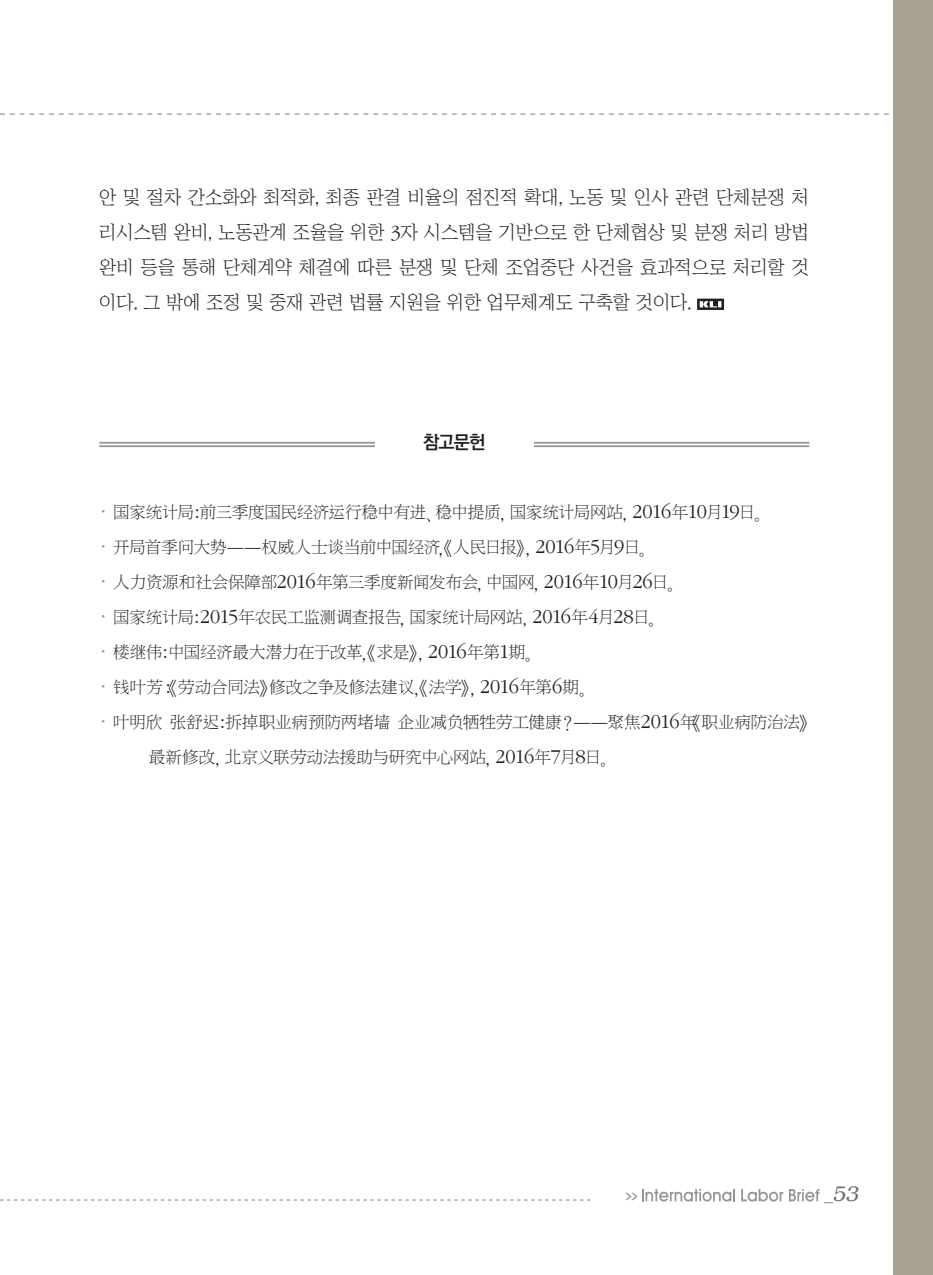
<style>
.page{position:relative;width:933px;height:1275px;background:#fff}
.page>*{position:absolute;margin:0;border:0;box-sizing:border-box;transform-origin:0 0}
.t1{font:italic 300 21px "Bookman";color:#6c6d70}
.t2{font:18.9px/35px "Chosunilbo NM";color:#231f20;text-align:justify}
.t3{font:700 18.55px "Ko Pub Dotum";color:#231f20}
.t4{font:16.45px "P Ming Li U";letter-spacing:-.015em;color:#231f20}
.t5{font:16.45px "P Ming Li U";letter-spacing:.005em;color:#231f20}
.t6{font:700 7.88px "Ko Pub Dotum";color:#939598;scale:2 1}
.s1{font-family:"ITC Garamond Std";font-weight:300;font-size:20.82px}
.s2{font-family:"Chosunilbo NM";font-size:18.55px;color:#939598}
.s3{font-family:"Chosunilbo NM";font-size:18.55px}
.s4{font-family:"ITC Garamond Std";font-weight:300;font-size:20.47px}
.s5{font-family:"Helvetica";font-weight:400;font-style:normal;font-size:17.5px}
</style>
<div class="page">
<svg style="left:0;top:1199px;width:590px;height:1px"></svg>
<svg style="left:0;top:113px;width:889px;height:2px"></svg>
<div style="left:893px;top:0;width:40px;height:1275px;background:#aaa291"></div>
<svg style="left:642px;top:1189px;width:93px;height:13px"></svg>
<svg style="left:741px;top:1189px;width:42px;height:13px"></svg>
<svg style="left:789px;top:1189px;width:30px;height:12px"></svg>
<svg style="left:697px;top:299px;width:27px;height:11px"></svg>
<hr style="left:99px;top:442px;width:305px;height:2px;background:#939598">
<hr style="left:99px;top:445px;width:305px;height:2px;background:#939598">
<hr style="left:504px;top:442px;width:305px;height:2px;background:#939598">
<hr style="left:504px;top:445px;width:305px;height:2px;background:#939598">
<div style="left:375px;top:434px;width:159px;height:21px;background:#fff"></div>
<p class="t2" style="left:99px;top:179px;width:711px">안 및 절차 간소화와 최적화, 최종 판결 비율의 점진적 확대, 노동 및 인사 관련 단체분쟁 처 리시스템 완비, 노동관계 조율을 위한 <span class="s1">3</span>자 시스템을 기반으로 한 단체협상 및 분쟁 처리 방법 완비 등을 통해 단체계약 체결에 따른 분쟁 및 단체 조업중단 사건을 효과적으로 처리할 것 이다. 그 밖에 조정 및 중재 관련 법률 지원을 위한 업무체계도 구축할 것이다.</p>
<p class="t3" style="left:423px;top:433px;width:64px">참고문헌</p>
<p class="t4" style="left:99px;top:504px;width:673px"><span class="s2">·</span> 国家统计局<span class="s3">：</span>前三季度国民经济运行稳中有进<span class="s3">、</span>稳中提质<span class="s3">，</span>国家统计局网站<span class="s3">，</span><span class="s4">2016</span>年<span class="s4">10</span>月<span class="s4">19</span>日<span class="s3">。</span></p>
<p class="t4" style="left:99px;top:539px;width:558px"><span class="s2">·</span> 开局首季问大势<span class="s3">——</span>权威人士谈当前中国经济<span class="s3">，《</span>人民日报<span class="s3">》，</span><span class="s4">2016</span>年<span class="s4">5</span>月<span class="s4">9</span>日<span class="s3">。</span></p>
<p class="t4" style="left:99px;top:574px;width:586px"><span class="s2">·</span> 人力资源和社会保障部<span class="s4">2016</span>年第三季度新闻发布会<span class="s3">，</span>中国网<span class="s3">，</span><span class="s4">2016</span>年<span class="s4">10</span>月<span class="s4">26</span>日<span class="s3">。</span></p>
<p class="t4" style="left:99px;top:609px;width:567px"><span class="s2">·</span> 国家统计局<span class="s3">：</span><span class="s4">2015</span>年农民工监测调查报告<span class="s3">，</span>国家统计局网站<span class="s3">，</span><span class="s4">2016</span>年<span class="s4">4</span>月<span class="s4">28</span>日<span class="s3">。</span></p>
<p class="t4" style="left:99px;top:644px;width:444px"><span class="s2">·</span> 楼继伟<span class="s3">：</span>中国经济最大潜力在于改革<span class="s3">，《</span>求是<span class="s3">》，</span><span class="s4">2016</span>年第<span class="s4">1</span>期<span class="s3">。</span></p>
<p class="t4" style="left:99px;top:679px;width:498px"><span class="s2">·</span> 钱叶芳<span class="s3">：《</span>劳动合同法<span class="s3">》</span>修改之争及修法建议<span class="s3">，《</span>法学<span class="s3">》，</span><span class="s4">2016</span>年第<span class="s4">6</span>期<span class="s3">。</span></p>
<p class="t4" style="left:99px;top:714px;width:718px"><span class="s2">·</span> 叶明欣张舒迟<span class="s3">：</span>拆掉职业病预防两堵墙企业减负牺牲劳工健康<span class="s3">？——</span>聚焦<span class="s4">2016</span>年<span class="s3">《</span>职业病防治法<span class="s3">》</span></p>
<p class="t5" style="left:149px;top:749px;width:470px">最新修改<span class="s3">，</span>北京义联劳动法援助与研究中心网站<span class="s3">，</span><span class="s4">2016</span>年<span class="s4">7</span>月<span class="s4">8</span>日<span class="s3">。</span></p>
<p class="t6" style="left:625px;top:1192px;width:8px">&gt;&gt;</p>
<p class="t1" style="left:824px;top:1182px;width:36px"><span class="s5">_</span>53</p>
</div>
